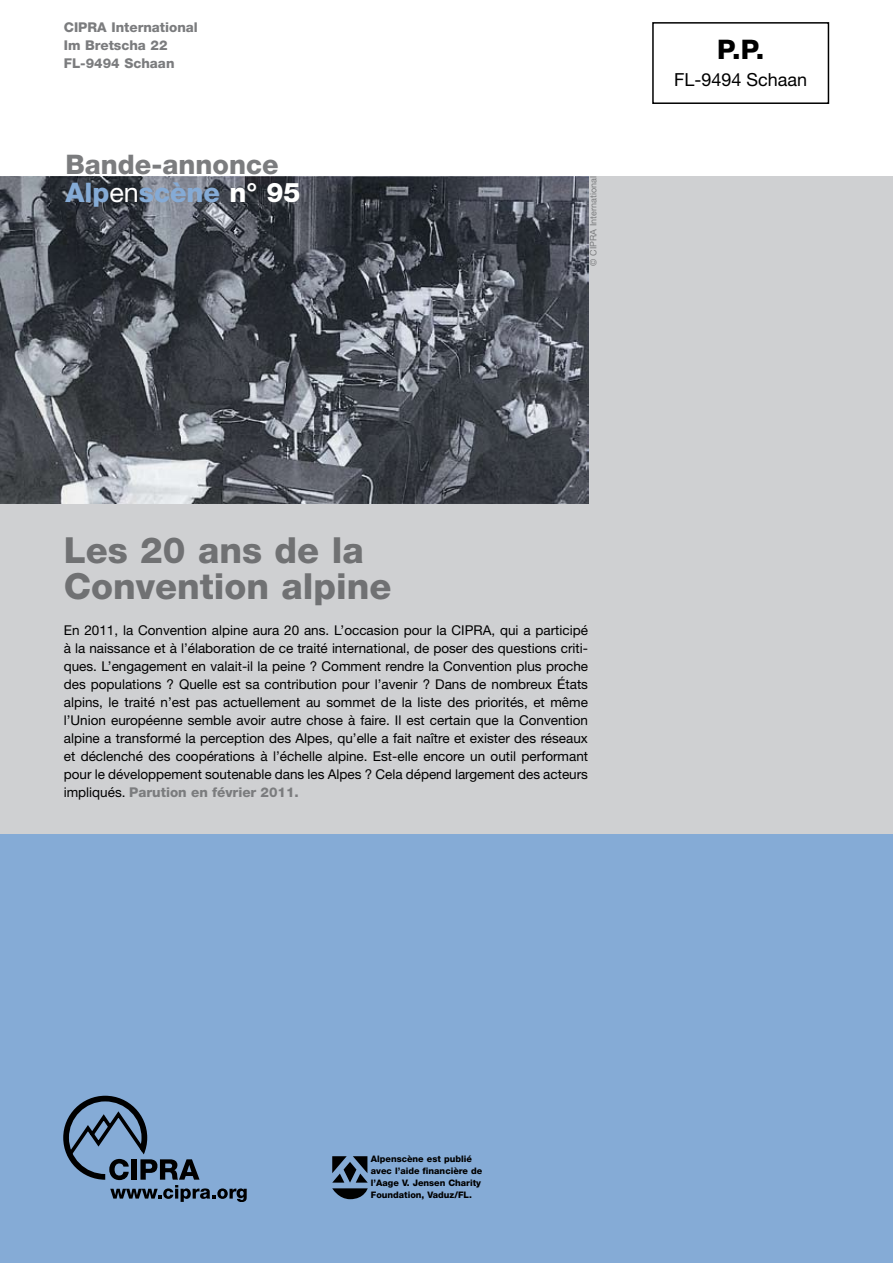
<style>
.page{position:relative;width:893px;height:1263px;background:#fff}
.page>*{position:absolute;margin:0;border:0;box-sizing:border-box;transform-origin:0 0}
.t1{font:800 36px/36px "Helvetica Neue LT Pro";color:#707173}
.t2{font:800 27px/27px "Helvetica Neue LT Pro";color:#7b7c7e}
.t3{font:800 27px "Helvetica Neue LT Pro";color:#000}
.t4{font:18px "Helvetica Neue LT Pro";color:#000}
.t5{font:13.5px/18px "Helvetica Neue LT Pro";color:#000;text-align:justify}
.t6{font:800 13.5px/18px "Helvetica Neue LT Pro";color:#7b7c7e}
.t7{font:800 9px/12px "Helvetica Neue LT Pro";color:#000}
.t8{font:9px "Helvetica Neue LT Pro";color:#7b7c7e}
.s1{color:#85abd6}
.s2{font-weight:400;color:#fff}
.s3{color:#fff}
.s4{font-weight:800;color:#7b7c7e}
</style>
<div class="page">
<div style="left:0;top:833px;width:893px;height:430px;background:#85abd6"></div>
<div style="left:0;top:176px;width:893px;height:657px;background:#cfd0d2"></div>
<div style="left:652px;top:22px;width:177px;height:82px;border:2px solid #000"></div>
<svg style="left:64px;top:1096px;width:183px;height:105px"></svg>
<img style="left:0;top:176px;width:588px;height:328px">
<svg style="left:332px;top:1156px;width:36px;height:26px"></svg>
<svg style="left:332px;top:1188px;width:36px;height:11px"></svg>
<p class="t6" style="left:64px;top:18px;width:136px">CIPRA International<br>Im Bretscha 22<br>FL-9494 Schaan</p>
<p class="t2" style="left:65px;top:151px;width:237px">Bande-annonce<br><span class="s1">Alp</span><span class="s2">en</span><span class="s1">scène</span> <span class="s3">n° 95</span></p>
<p class="t8" style="left:588px;top:266px;width:91px;rotate:-90deg">© CIPRA International</p>
<p class="t3" style="left:717px;top:33px;width:49px">P.P.</p>
<p class="t4" style="left:674px;top:68px;width:135px">FL-9494 Schaan</p>
<p class="t1" style="left:64px;top:532px;width:329px">Les 20 ans de la<br>Convention alpine</p>
<p class="t5" style="left:64px;top:621px;width:526px">En 2011, la Convention alpine aura 20 ans. L’occasion pour la CIPRA, qui a participé à la naissance et à l’élaboration de ce traité international, de poser des questions criti&shy;ques. L’engagement en valait-il la peine ? Comment rendre la Convention plus proche des populations ? Quelle est sa contribution pour l’avenir ? Dans de nombreux États alpins, le traité n’est pas actuellement au sommet de la liste des priorités, et même l’Union européenne semble avoir autre chose à faire. Il est certain que la Convention alpine a transformé la perception des Alpes, qu’elle a fait naître et exister des réseaux et déclenché des coopérations à l’échelle alpine. Est-elle encore un outil performant pour le développement soutenable dans les Alpes ? Cela dépend largement des acteurs impliqués. <span class="s4">Parution en février 2011.</span></p>
<p class="t7" style="left:371px;top:1153px;width:113px">Alpenscène est publié avec l’aide financière de l’Aage V. Jensen Charity<br>Foundation, Vaduz/FL.</p>
</div>
